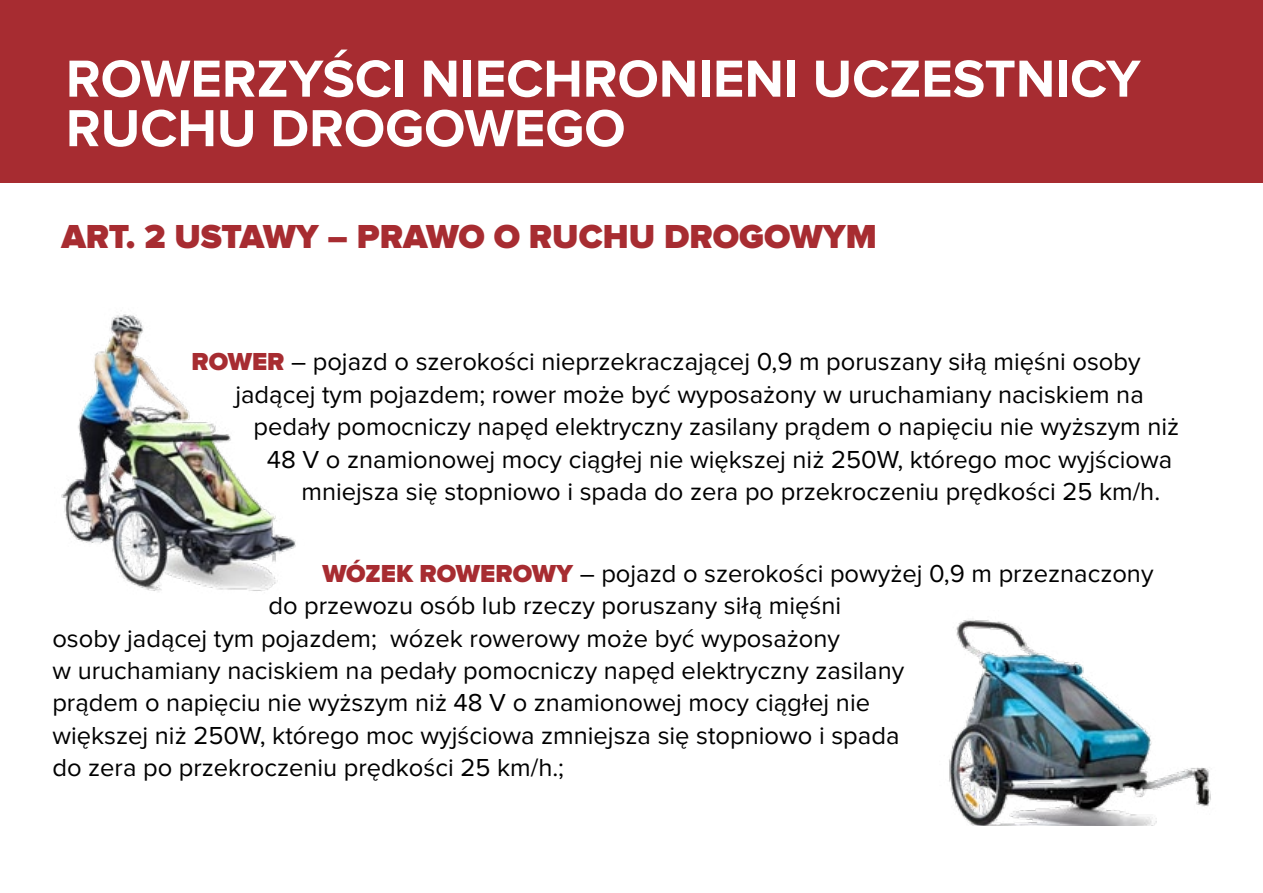
<style>
.page{position:relative;width:1263px;height:893px;background:#fff}
.page>*{position:absolute;margin:0;border:0;box-sizing:border-box;transform-origin:0 0}
.t1{font:700 54px/49.5px "Proxima Nova";color:#fff}
.t2{font:900 34.5px "Proxima Nova";color:#a72c31}
.t3{font:25.5px "Proxima Nova";color:#000}
.s1{font-weight:900;color:#a72c31}
</style>
<div class="page">
<img style="left:61px;top:314px;width:235px;height:278px">
<div style="left:0;top:0;width:1263px;height:183px;background:#a72c31"></div>
<img style="left:949px;top:620px;width:262px;height:206px">
<h1 class="t1" style="left:66px;top:55px;width:1076px">ROWERZYŚCI NIECHRONIENI UCZESTNICY<br>RUCHU DROGOWEGO</h1>
<h1 class="t1" style="left:66px;top:78px;width:693px">ROWEROWY SAVOIR-VIVRE</h1>
<h2 class="t2" style="left:61px;top:216px;width:817px">ART. 2 USTAWY – PRAWO O RUCHU DROGOWYM</h2>
<p class="t3" style="left:191px;top:348px;width:951px"><span class="s1">ROWER</span> – pojazd o szerokości nieprzekraczającej 0,9 m poruszany siłą mięśni osoby</p>
<p class="t3" style="left:235px;top:380px;width:910px">jadącej tym pojazdem; rower może być wyposażony w uruchamiany naciskiem na</p>
<p class="t3" style="left:253px;top:412px;width:927px">pedały pomocniczy napęd elektryczny zasilany prądem o napięciu nie wyższym niż</p>
<p class="t3" style="left:267px;top:445px;width:907px">48 V o znamionowej mocy ciągłej nie większej niż 250W, którego moc wyjściowa</p>
<p class="t3" style="left:301px;top:477px;width:860px">mniejsza się stopniowo i spada do zera po przekroczeniu prędkości 25 km/h.</p>
<p class="t3" style="left:322px;top:559px;width:833px"><span class="s1">WÓZEK ROWEROWY</span> – pojazd o szerokości powyżej 0,9 m przeznaczony</p>
<p class="t3" style="left:268px;top:591px;width:574px">do przewozu osób lub rzeczy poruszany siłą mięśni</p>
<p class="t3" style="left:52px;top:624px;width:789px">osoby jadącej tym pojazdem; wózek rowerowy może być wyposażony</p>
<p class="t3" style="left:52px;top:656px;width:853px">w uruchamiany naciskiem na pedały pomocniczy napęd elektryczny zasilany</p>
<p class="t3" style="left:52px;top:689px;width:819px">prądem o napięciu nie wyższym niż 48 V o znamionowej mocy ciągłej nie</p>
<p class="t3" style="left:52px;top:721px;width:848px">większej niż 250W, którego moc wyjściowa zmniejsza się stopniowo i spada</p>
<p class="t3" style="left:52px;top:754px;width:513px">do zera po przekroczeniu prędkości 25 km/h.;</p>
</div>
